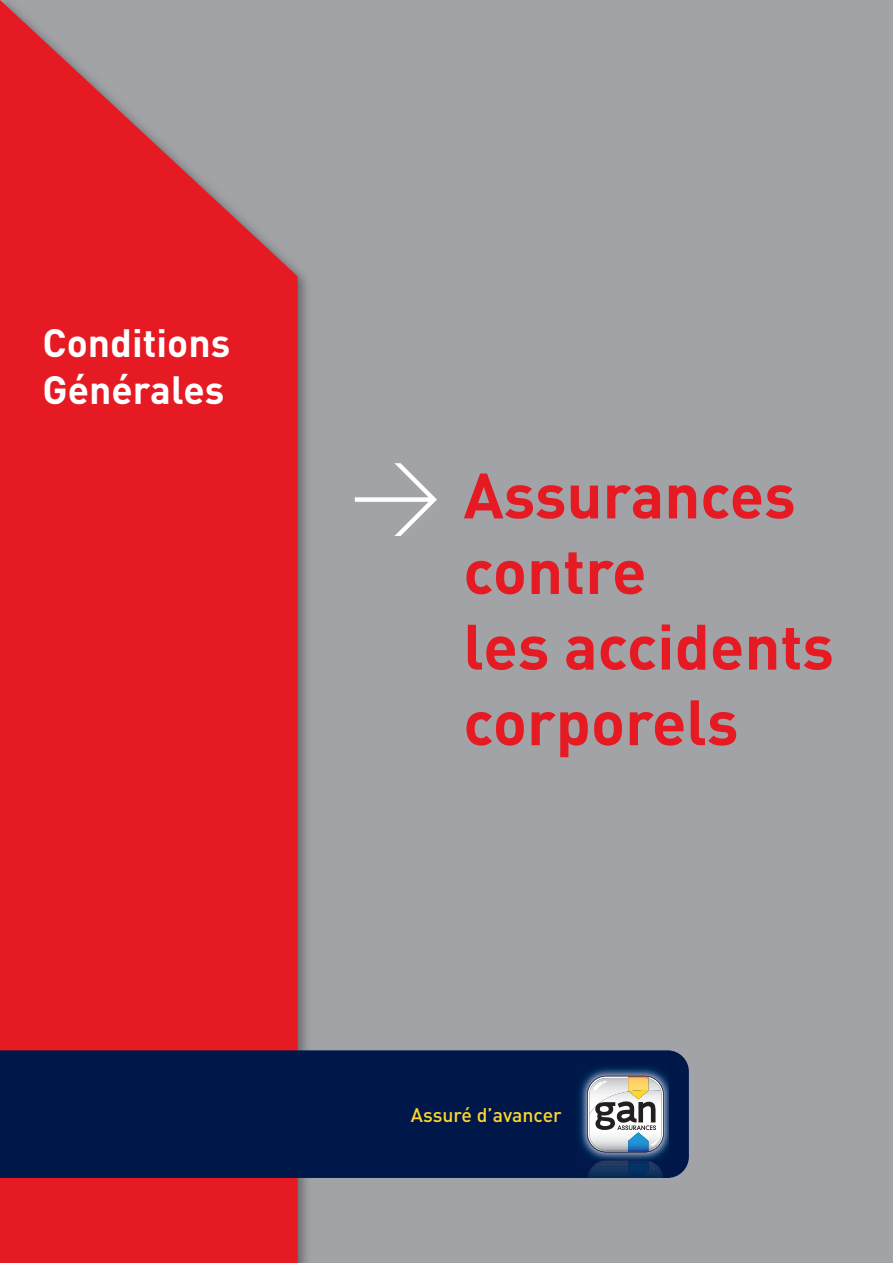
<style>
.page{position:relative;width:893px;height:1263px;background:#a1a3a6}
.page>*{position:absolute;margin:0;border:0;box-sizing:border-box;transform-origin:0 0}
.t1{font:300 90px "DIN Pro";color:#fff}
.t2{font:700 63px/75.6px "DIN Pro";color:#e51a23}
.t3{font:700 39px/46.8px "DIN Pro";color:#fff}
.t4{font:500 19.5px "DIN Pro";color:#ffd62c}
</style>
<div class="page">
<svg style="left:0;top:0;width:298px;height:1263px;background:#dc2a32"></svg>
<div style="left:0;top:1050px;width:689px;height:128px;background:#00174a"></div>
<img style="left:576px;top:1062px;width:93px;height:104px">
<svg style="left:587px;top:1076px;width:77px;height:76px;background:#b1b6bb"></svg>
<img style="left:628px;top:1078px;width:20px;height:13px">
<svg style="left:587px;top:1161px;width:77px;height:17px"></svg>
<img style="left:592px;top:1160px;width:67px;height:6px">
<p class="t3" style="left:43px;top:323px;width:189px">Conditions<br>Générales</p>
<h1 class="t1" style="left:350px;top:459px;width:94px">→</h1>
<p class="t2" style="left:463px;top:464px;width:372px">Assurances contre<br>les accidents corporels</p>
<p class="t4" style="left:411px;top:1108px;width:152px">Assuré d’avancer</p>
</div>
